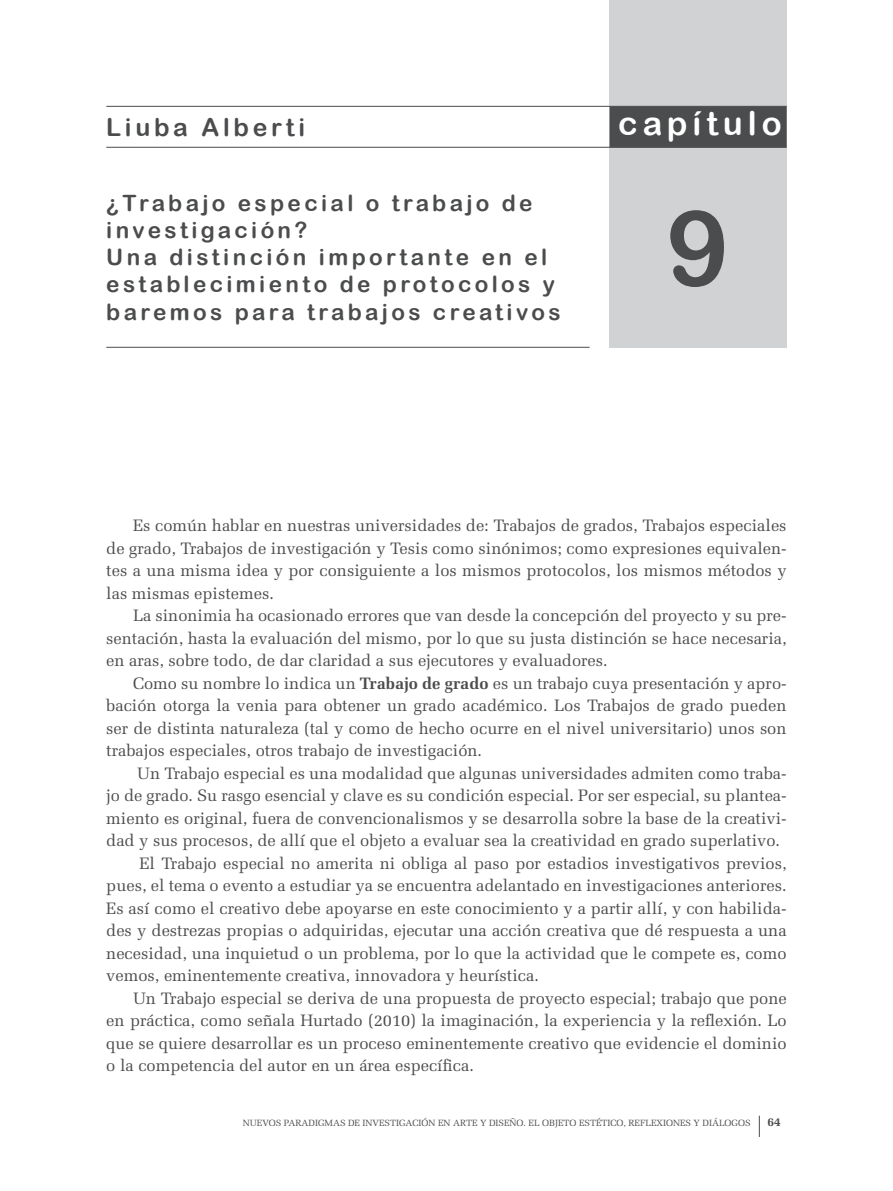
<style>
.page{position:relative;width:893px;height:1191px;background:#fff}
.page>*{position:absolute;margin:0;border:0;box-sizing:border-box;transform-origin:0 0}
.número_de_capítulo{font:105px "Arial Rounded MT Bold";color:#4b4c4d}
.t1{font:33px "Arial Rounded MT Bold";letter-spacing:.15em;color:#fff}
.t2{font:24.75px "Arial Rounded MT Bold";letter-spacing:.15em;color:#4b4c4d}
.títulos_de_capítulos{font:22.5px/27.9px "Arial Rounded MT Bold";letter-spacing:.15em;color:#4b4c4d}
.cuerpo_de_texto{font:16.5px/22.5px "Melior";color:#4b4c4d;text-align:justify}
.t3{font:700 12px "Melior";color:#4b4c4d}
.t4{font:9px "Melior";color:#4b4c4d}
.s1{font-weight:700}
</style>
<div class="page">
<div style="left:610px;top:0;width:177px;height:347px;background:#d1d2d4"></div>
<svg style="left:759px;top:1115px;width:1px;height:22px"></svg>
<hr style="left:106px;top:106px;width:681px;height:1px;background:#4b4c4d">
<hr style="left:106px;top:147px;width:681px;height:1px;background:#4b4c4d">
<hr style="left:106px;top:347px;width:484px;height:1px;background:#4b4c4d">
<div style="left:610px;top:106px;width:177px;height:41px;background:#4b4c4d"></div>
<h3 class="t2" style="left:106px;top:112px;width:200px">Liuba Alberti</h3>
<h2 class="t1" style="left:618px;top:104px;width:165px">capítulo</h2>
<p class="títulos_de_capítulos" style="left:106px;top:188px;width:428px">¿Trabajo especial o trabajo de</p>
<p class="títulos_de_capítulos" style="left:106px;top:215px;width:203px">investigación?</p>
<p class="títulos_de_capítulos" style="left:106px;top:242px;width:456px">Una distinción importante en el establecimiento de protocolos y baremos para trabajos creativos</p>
<p class="número_de_capítulo" style="left:667px;top:186px;width:64px">9</p>
<p class="cuerpo_de_texto" style="left:106px;top:514px;width:682px;text-indent:27px">Es común hablar en nuestras universidades de: Trabajos de grados, Trabajos especiales de grado, Trabajos de investigación y Tesis como sinónimos; como expresiones equivalen&shy;tes a una misma idea y por consiguiente a los mismos protocolos, los mismos métodos y las mismas epistemes.</p>
<p class="cuerpo_de_texto" style="left:106px;top:604px;width:682px;text-indent:27px">La sinonimia ha ocasionado errores que van desde la concepción del proyecto y su pre&shy;sentación, hasta la evaluación del mismo, por lo que su justa distinción se hace necesaria, en aras, sobre todo, de dar claridad a sus ejecutores y evaluadores.</p>
<p class="cuerpo_de_texto" style="left:106px;top:672px;width:682px;text-indent:27px">Como su nombre lo indica un <span class="s1">Trabajo de grado</span> es un trabajo cuya presentación y apro&shy;bación otorga la venia para obtener un grado académico. Los Trabajos de grado pueden ser de distinta naturaleza (tal y como de hecho ocurre en el nivel universitario) unos son trabajos especiales, otros trabajo de investigación.</p>
<p class="cuerpo_de_texto" style="left:106px;top:762px;width:682px;text-indent:31px">Un Trabajo especial es una modalidad que algunas universidades admiten como traba&shy;jo de grado. Su rasgo esencial y clave es su condición especial. Por ser especial, su plantea&shy;miento es original, fuera de convencionalismos y se desarrolla sobre la base de la creativi&shy;dad y sus procesos, de allí que el objeto a evaluar sea la creatividad en grado superlativo.</p>
<p class="cuerpo_de_texto" style="left:106px;top:852px;width:682px;text-indent:33px">El Trabajo especial no amerita ni obliga al paso por estadios investigativos previos, pues, el tema o evento a estudiar ya se encuentra adelantado en investigaciones anteriores.<br>Es así como el creativo debe apoyarse en este conocimiento y a partir allí, y con habilida&shy;des y destrezas propias o adquiridas, ejecutar una acción creativa que dé respuesta a una necesidad, una inquietud o un problema, por lo que la actividad que le compete es, como vemos, eminentemente creativa, innovadora y heurística.</p>
<p class="cuerpo_de_texto" style="left:106px;top:987px;width:682px;text-indent:27px">Un Trabajo especial se deriva de una propuesta de proyecto especial; trabajo que pone en práctica, como señala Hurtado (2010) la imaginación, la experiencia y la reflexión. Lo que se quiere desarrollar es un proceso eminentemente creativo que evidencie el dominio o la competencia del autor en un área específica.</p>
<p class="t4" style="left:243px;top:1118px;width:509px">NUEVOS PARADIGMAS DE INVESTIGACIÓN EN ARTE Y DISEÑO. EL OBJETO ESTÉTICO, REFLEXIONES Y DIÁLOGOS</p>
<p class="t3" style="left:767px;top:1115px;width:15px">64</p>
</div>
